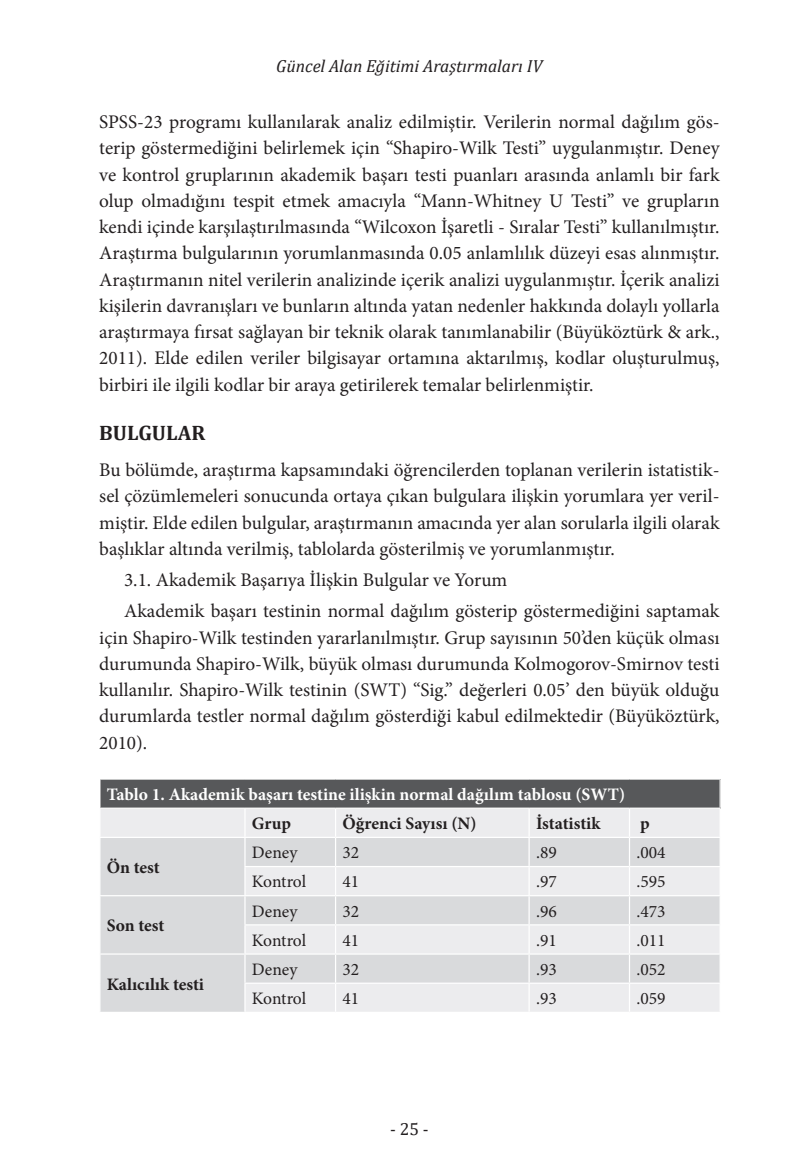
<style>
.page{position:relative;width:794px;height:1166px;background:#fff}
.page>*{position:absolute;margin:0;border:0;box-sizing:border-box;transform-origin:0 0}
.baslık_1{font:700 21px "Cambria";color:#231f20}
.duzyazi_İÇ{font:19.25px/26.2px "Minion Pro";color:#231f20;text-align:justify}
.duzyazi{font:19.25px/26.2px "Minion Pro";color:#231f20;text-align:justify}
.tabloyazi{font:17.5px "Minion Pro";color:#231f20}
.tabloyazibold{font:700 17.5px "Minion Pro";color:#fff}
.tabloyazi-2{font:700 17.5px "Minion Pro";color:#231f20}
.t1{font:italic 17.5px "Cambria";color:#231f20}
.t2{font:17.5px "Cambria";color:#231f20}
</style>
<div class="page">
<div style="left:100px;top:779px;width:620px;height:29px;background:#57585a"></div>
<div style="left:101px;top:809px;width:618px;height:28px;background:#ececee"></div>
<svg style="left:100px;top:838px;width:619px;height:174px;background:#e0e1e3"></svg>
<hr style="left:244px;top:809px;width:2px;height:28px;background:#fff">
<hr style="left:528px;top:809px;width:2px;height:28px;background:#fff">
<hr style="left:244px;top:838px;width:2px;height:28px;background:#fff">
<hr style="left:528px;top:838px;width:2px;height:28px;background:#fff">
<hr style="left:244px;top:866px;width:91px;height:1px;background:#fff">
<hr style="left:244px;top:867px;width:2px;height:28px;background:#fff">
<hr style="left:335px;top:866px;width:194px;height:1px;background:#fff">
<hr style="left:529px;top:866px;width:100px;height:1px;background:#fff">
<hr style="left:528px;top:867px;width:2px;height:28px;background:#fff">
<hr style="left:629px;top:866px;width:92px;height:1px;background:#fff">
<hr style="left:99px;top:895px;width:146px;height:1px;background:#fff">
<hr style="left:245px;top:895px;width:90px;height:1px;background:#fff">
<hr style="left:244px;top:896px;width:2px;height:28px;background:#fff">
<hr style="left:335px;top:895px;width:194px;height:1px;background:#fff">
<hr style="left:529px;top:895px;width:100px;height:1px;background:#fff">
<hr style="left:528px;top:896px;width:2px;height:28px;background:#fff">
<hr style="left:629px;top:895px;width:92px;height:1px;background:#fff">
<hr style="left:244px;top:924px;width:91px;height:1px;background:#fff">
<hr style="left:244px;top:925px;width:2px;height:28px;background:#fff">
<hr style="left:335px;top:924px;width:194px;height:1px;background:#fff">
<hr style="left:529px;top:924px;width:100px;height:1px;background:#fff">
<hr style="left:528px;top:925px;width:2px;height:28px;background:#fff">
<hr style="left:629px;top:924px;width:92px;height:1px;background:#fff">
<hr style="left:99px;top:953px;width:146px;height:1px;background:#fff">
<hr style="left:245px;top:953px;width:90px;height:1px;background:#fff">
<hr style="left:244px;top:954px;width:2px;height:28px;background:#fff">
<hr style="left:335px;top:953px;width:194px;height:1px;background:#fff">
<hr style="left:529px;top:953px;width:100px;height:1px;background:#fff">
<hr style="left:528px;top:954px;width:2px;height:28px;background:#fff">
<hr style="left:629px;top:953px;width:92px;height:1px;background:#fff">
<hr style="left:244px;top:982px;width:91px;height:2px;background:#fff">
<hr style="left:244px;top:984px;width:2px;height:28px;background:#fff">
<hr style="left:335px;top:982px;width:194px;height:2px;background:#fff">
<svg style="left:335px;top:809px;width:1px;height:203px"></svg>
<hr style="left:529px;top:982px;width:100px;height:2px;background:#fff">
<hr style="left:528px;top:984px;width:2px;height:28px;background:#fff">
<hr style="left:629px;top:982px;width:92px;height:2px;background:#fff">
<svg style="left:629px;top:809px;width:1px;height:203px"></svg>
<hr style="left:719px;top:779px;width:2px;height:28px;background:#fff">
<hr style="left:99px;top:807px;width:146px;height:2px;background:#fff">
<hr style="left:245px;top:807px;width:90px;height:2px;background:#fff">
<hr style="left:335px;top:807px;width:194px;height:2px;background:#fff">
<hr style="left:529px;top:807px;width:100px;height:2px;background:#fff">
<hr style="left:629px;top:807px;width:92px;height:2px;background:#fff">
<p class="t1" style="left:276px;top:54px;width:268px">Güncel Alan Eğitimi Araştırmaları IV</p>
<p class="duzyazi_İÇ" style="left:99px;top:109px;width:622px">SPSS-23 programı kullanılarak analiz edilmiştir. Verilerin normal dağılım gös&shy;terip göstermediğini belirlemek için “Shapiro-Wilk Testi” uygulanmıştır. Deney ve kontrol gruplarının akademik başarı testi puanları arasında anlamlı bir fark olup olmadığını tespit etmek amacıyla “Mann-Whitney U Testi” ve grupların kendi içinde karşılaştırılmasında “Wilcoxon İşaretli - Sıralar Testi” kullanılmıştır.<br>Araştırma bulgularının yorumlanmasında 0.05 anlamlılık düzeyi esas alınmıştır.<br>Araştırmanın nitel verilerin analizinde içerik analizi uygulanmıştır. İçerik analizi kişilerin davranışları ve bunların altında yatan nedenler hakkında dolaylı yollarla araştırmaya fırsat sağlayan bir teknik olarak tanımlanabilir (Büyüköztürk &amp; ark., 2011). Elde edilen veriler bilgisayar ortamına aktarılmış, kodlar oluşturulmuş, birbiri ile ilgili kodlar bir araya getirilerek temalar belirlenmiştir.</p>
<p class="baslık_1" style="left:99px;top:418px;width:108px">BULGULAR</p>
<p class="duzyazi_İÇ" style="left:99px;top:457px;width:622px">Bu bölümde, araştırma kapsamındaki öğrencilerden toplanan verilerin istatistik&shy;sel çözümlemeleri sonucunda ortaya çıkan bulgulara ilişkin yorumlara yer veril&shy;miştir. Elde edilen bulgular, araştırmanın amacında yer alan sorularla ilgili olarak başlıklar altında verilmiş, tablolarda gösterilmiş ve yorumlanmıştır.</p>
<p class="duzyazi" style="left:124px;top:567px;width:385px">3.1. Akademik Başarıya İlişkin Bulgular ve Yorum</p>
<p class="duzyazi" style="left:99px;top:598px;width:622px;text-indent:25px">Akademik başarı testinin normal dağılım gösterip göstermediğini saptamak için Shapiro-Wilk testinden yararlanılmıştır. Grup sayısının 50’den küçük olması durumunda Shapiro-Wilk, büyük olması durumunda Kolmogorov-Smirnov testi kullanılır. Shapiro-Wilk testinin (SWT) “Sig.” değerleri 0.05’ den büyük olduğu durumlarda testler normal dağılım gösterdiği kabul edilmektedir (Büyüköztürk, 2010).</p>
<p class="tabloyazibold" style="left:107px;top:782px;width:520px">Tablo 1. Akademik başarı testine ilişkin normal dağılım tablosu (SWT)</p>
<p class="tabloyazi-2" style="left:252px;top:811px;width:41px">Grup</p>
<p class="tabloyazi-2" style="left:342px;top:811px;width:136px">Öğrenci Sayısı (N)</p>
<p class="tabloyazi-2" style="left:536px;top:811px;width:66px">İstatistik</p>
<p class="tabloyazi-2" style="left:640px;top:811px;width:11px">p</p>
<p class="tabloyazi-2" style="left:107px;top:855px;width:55px">Ön test</p>
<p class="tabloyazi" style="left:252px;top:841px;width:47px">Deney</p>
<p class="tabloyazi" style="left:342px;top:841px;width:18px">32</p>
<p class="tabloyazi" style="left:536px;top:841px;width:22px">.89</p>
<p class="tabloyazi" style="left:636px;top:841px;width:31px">.004</p>
<p class="tabloyazi" style="left:252px;top:870px;width:56px">Kontrol</p>
<p class="tabloyazi" style="left:342px;top:870px;width:18px">41</p>
<p class="tabloyazi" style="left:536px;top:870px;width:22px">.97</p>
<p class="tabloyazi" style="left:636px;top:870px;width:31px">.595</p>
<p class="tabloyazi-2" style="left:107px;top:913px;width:59px">Son test</p>
<p class="tabloyazi-2" style="left:107px;top:971px;width:99px">Kalıcılık testi</p>
<p class="tabloyazi" style="left:252px;top:899px;width:47px">Deney</p>
<p class="tabloyazi" style="left:342px;top:899px;width:18px">32</p>
<p class="tabloyazi" style="left:536px;top:899px;width:22px">.96</p>
<p class="tabloyazi" style="left:636px;top:899px;width:31px">.473</p>
<p class="tabloyazi" style="left:252px;top:928px;width:56px">Kontrol</p>
<p class="tabloyazi" style="left:342px;top:928px;width:18px">41</p>
<p class="tabloyazi" style="left:536px;top:928px;width:22px">.91</p>
<p class="tabloyazi" style="left:636px;top:928px;width:31px">.011</p>
<p class="tabloyazi" style="left:252px;top:957px;width:47px">Deney</p>
<p class="tabloyazi" style="left:342px;top:957px;width:18px">32</p>
<p class="tabloyazi" style="left:536px;top:957px;width:22px">.93</p>
<p class="tabloyazi" style="left:636px;top:957px;width:31px">.052</p>
<p class="tabloyazi" style="left:252px;top:987px;width:56px">Kontrol</p>
<p class="tabloyazi" style="left:342px;top:987px;width:18px">41</p>
<p class="tabloyazi" style="left:536px;top:987px;width:22px">.93</p>
<p class="tabloyazi" style="left:636px;top:987px;width:31px">.059</p>
<p class="t2" style="left:390px;top:1118px;width:40px">- 25 -</p>
</div>
